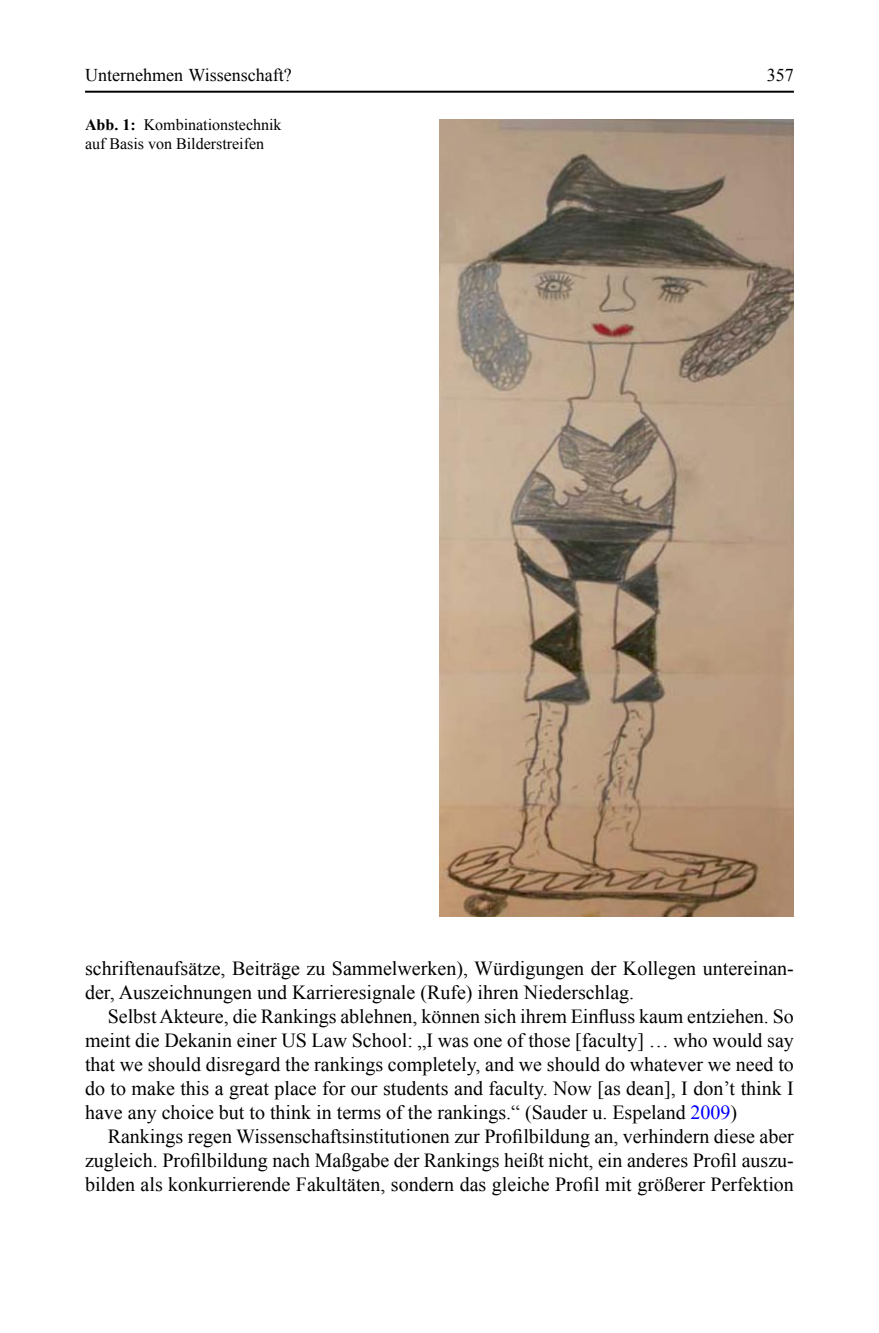
<style>
.page{position:relative;width:879px;height:1333px;background:#fff}
.page>*{position:absolute;margin:0;border:0;box-sizing:border-box;transform-origin:0 0}
.t1{font:20px/24px "Times New Roman";color:#000;text-align:justify}
.t2{font:18px "Times New Roman";color:#000}
.t3{font:16px/19px "Times New Roman";color:#000}
.s1{font-weight:700}
.s2{color:#00f}
</style>
<div class="page">
<hr style="left:85px;top:91px;width:709px;height:2px;background:#000">
<img style="left:439px;top:119px;width:354px;height:797px">
<p class="t2" style="left:85px;top:62px;width:208px">Unternehmen Wissenschaft?</p>
<p class="t2" style="left:767px;top:62px;width:28px">357</p>
<p class="t3" style="left:85px;top:115px;width:198px"><span class="s1">Abb. 1:</span> Kombinationstechnik auf Basis von Bilderstreifen</p>
<p class="t1" style="left:85px;top:956px;width:710px">schriftenaufsätze, Beiträge zu Sammelwerken), Würdigungen der Kollegen untereinan&shy;der, Auszeichnungen und Karrieresignale (Rufe) ihren Niederschlag.</p>
<p class="t1" style="left:85px;top:1004px;width:710px;text-indent:23px">Selbst Akteure, die Rankings ablehnen, können sich ihrem Einfluss kaum entziehen. So meint die Dekanin einer US Law School: „I was one of those [faculty] … who would say that we should disregard the rankings completely, and we should do whatever we need to do to make this a great place for our students and faculty. Now [as dean], I don’t think I have any choice but to think in terms of the rankings.“ (Sauder u. Espeland <span class="s2">2009</span>)</p>
<p class="t1" style="left:85px;top:1124px;width:710px;text-indent:23px">Rankings regen Wissenschaftsinstitutionen zur Profilbildung an, verhindern diese aber zugleich. Profilbildung nach Maßgabe der Rankings heißt nicht, ein anderes Profil auszu&shy;bilden als konkurrierende Fakultäten, sondern das gleiche Profil mit größerer Perfektion</p>
</div>
